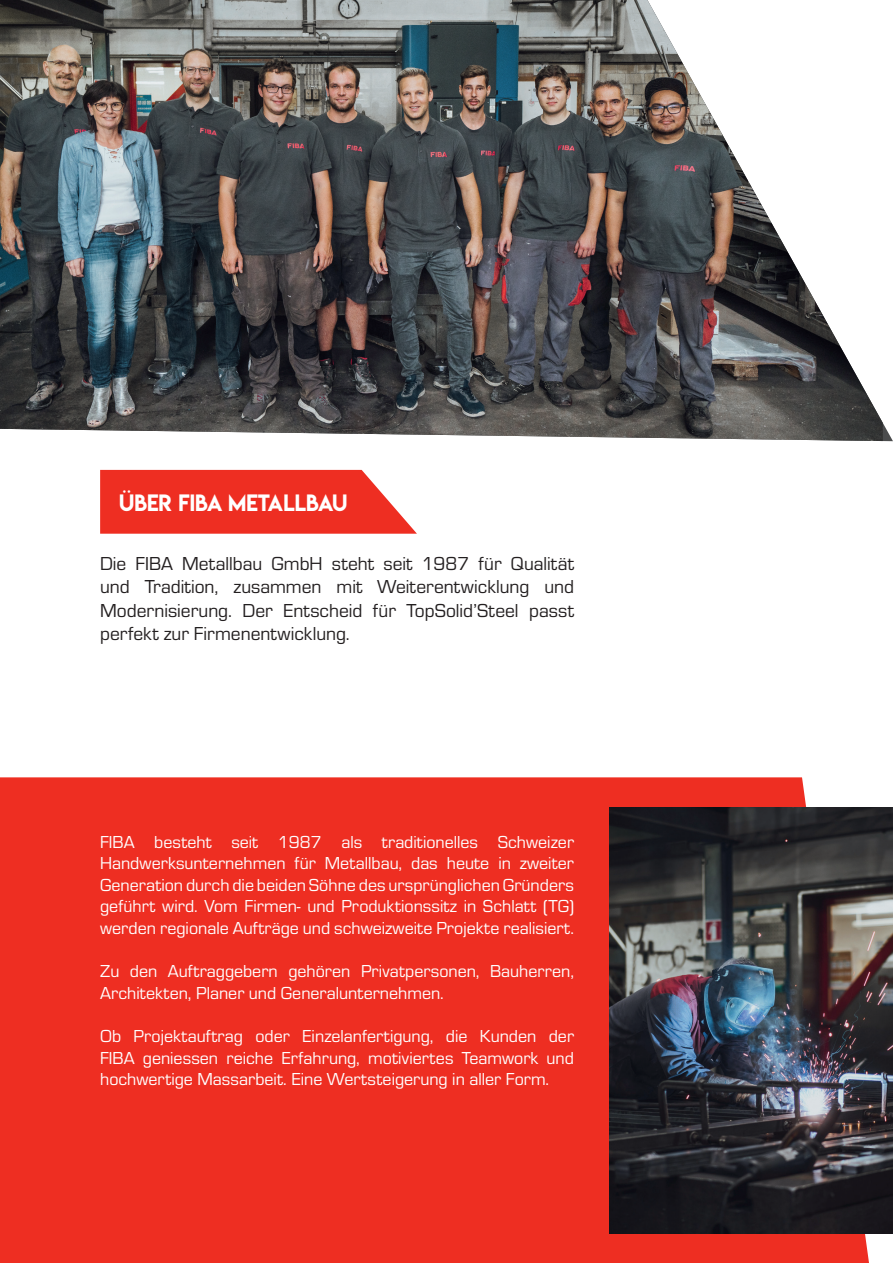
<style>
.page{position:relative;width:893px;height:1263px;background:#fff}
.page>*{position:absolute;margin:0;border:0;box-sizing:border-box;transform-origin:0 0}
.t1{font:21px "Lemon Milk";color:#fff}
.t2{font:19.5px/23.4px "Eurostile";color:#231f20;text-align:justify}
.t3{font:18px/21.6px "Eurostile";color:#fff;text-align:justify}
</style>
<div class="page">
<div style="left:0;top:777px;width:869px;height:486px;background:#ee2e22"></div>
<svg style="left:100px;top:470px;width:317px;height:64px;background:#ef4136"></svg>
<img style="left:0;top:0;width:883px;height:441px">
<img style="left:609px;top:808px;width:283px;height:425px">
<p class="t1" style="left:119px;top:488px;width:230px">ÜBER FIBA METALLBAU</p>
<p class="t2" style="left:100px;top:551px;width:475px">Die FIBA Metallbau GmbH steht seit 1987 für Qualität und Tradition, zusammen mit Weiterentwicklung und Modernisierung. Der Entscheid für TopSolid’Steel passt perfekt zur Firmenentwicklung.</p>
<p class="t3" style="left:100px;top:830px;width:475px">FIBA besteht seit 1987 als traditionelles Schweizer Handwerksunternehmen für Metallbau, das heute in zweiter Generation durch die beiden Söhne des ursprünglichen Gründers geführt wird. Vom Firmen- und Produktionssitz in Schlatt (TG) werden regionale Aufträge und schweizweite Projekte realisiert.</p>
<p class="t3" style="left:100px;top:959px;width:475px">Zu den Auftraggebern gehören Privatpersonen, Bauherren,<br>Architekten, Planer und Generalunternehmen.</p>
<p class="t3" style="left:100px;top:1024px;width:475px">Ob Projektauftrag oder Einzelanfertigung, die Kunden der FIBA geniessen reiche Erfahrung, motiviertes Teamwork und hochwertige Massarbeit. Eine Wertsteigerung in aller Form.</p>
</div>
